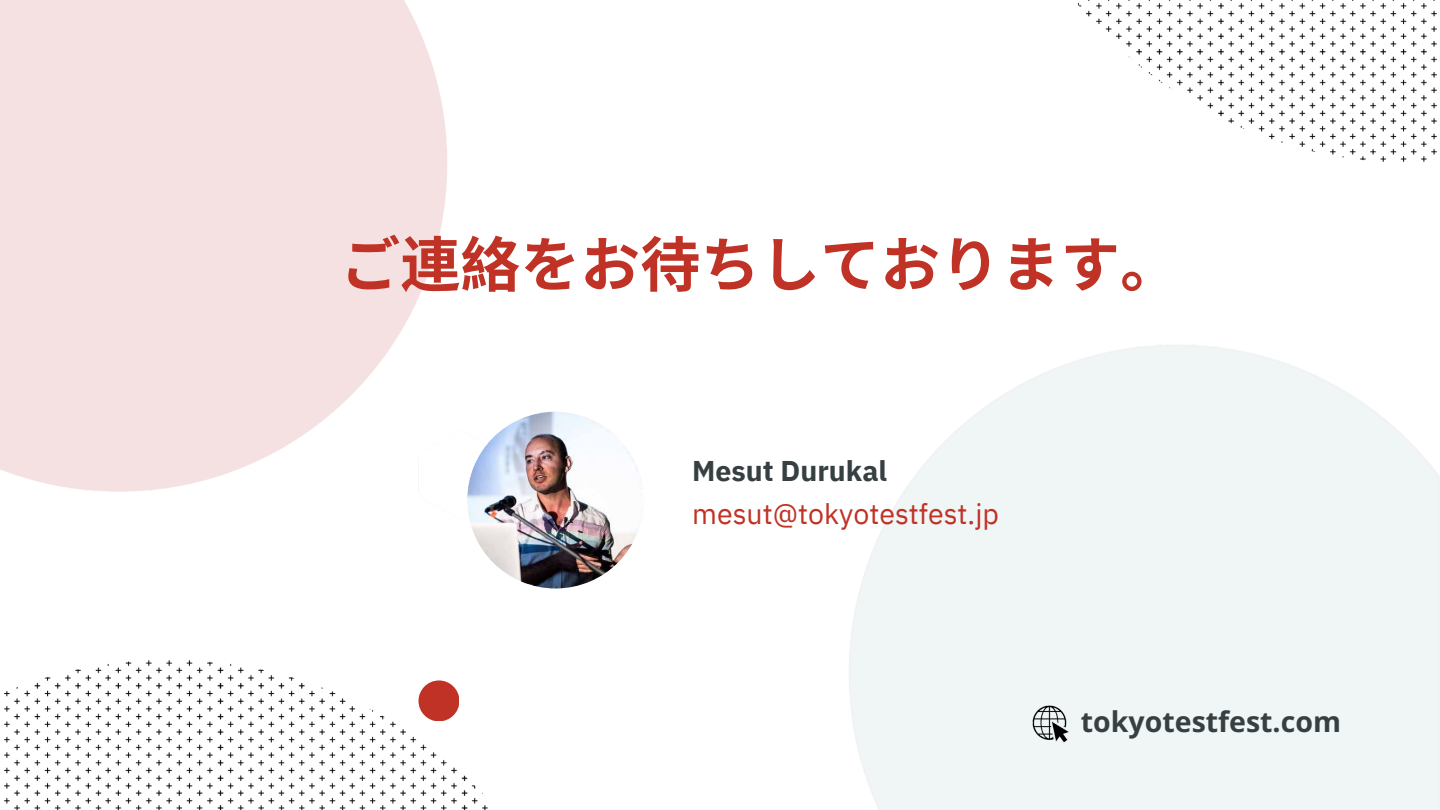
<style>
.page{position:relative;width:1440px;height:810px;background:#fff}
.page>*{position:absolute;margin:0;border:0;box-sizing:border-box;transform-origin:0 0}
.t1{font:700 60px "Noto Sans CJ Ksc";color:#bf3225}
.t2{font:28.5px/42.8px "IBM Plex Sans";color:#bf3225}
.t3{font:700 28.5px "Open Sans";color:#363f41}
.s1{font-weight:700;color:#363f41}
</style>
<div class="page">
<img style="left:0;top:0;width:1440px;height:810px">
<img style="left:467px;top:412px;width:177px;height:177px;border-radius:50%">
<div style="left:418px;top:680px;width:41px;height:41px;background:#bf3225;border-radius:50%"></div>
<img style="left:1030px;top:701px;width:41px;height:47px">
<p class="t1" style="left:340px;top:217px;width:841px">ご連絡をお待ちしております。</p>
<p class="t2" style="left:692px;top:449px;width:308px"><span class="s1">Mesut Durukal </span>mesut@tokyotestfest.jp</p>
<h3 class="t3" style="left:1081px;top:702px;width:262px">tokyotestfest.com</h3>
</div>
